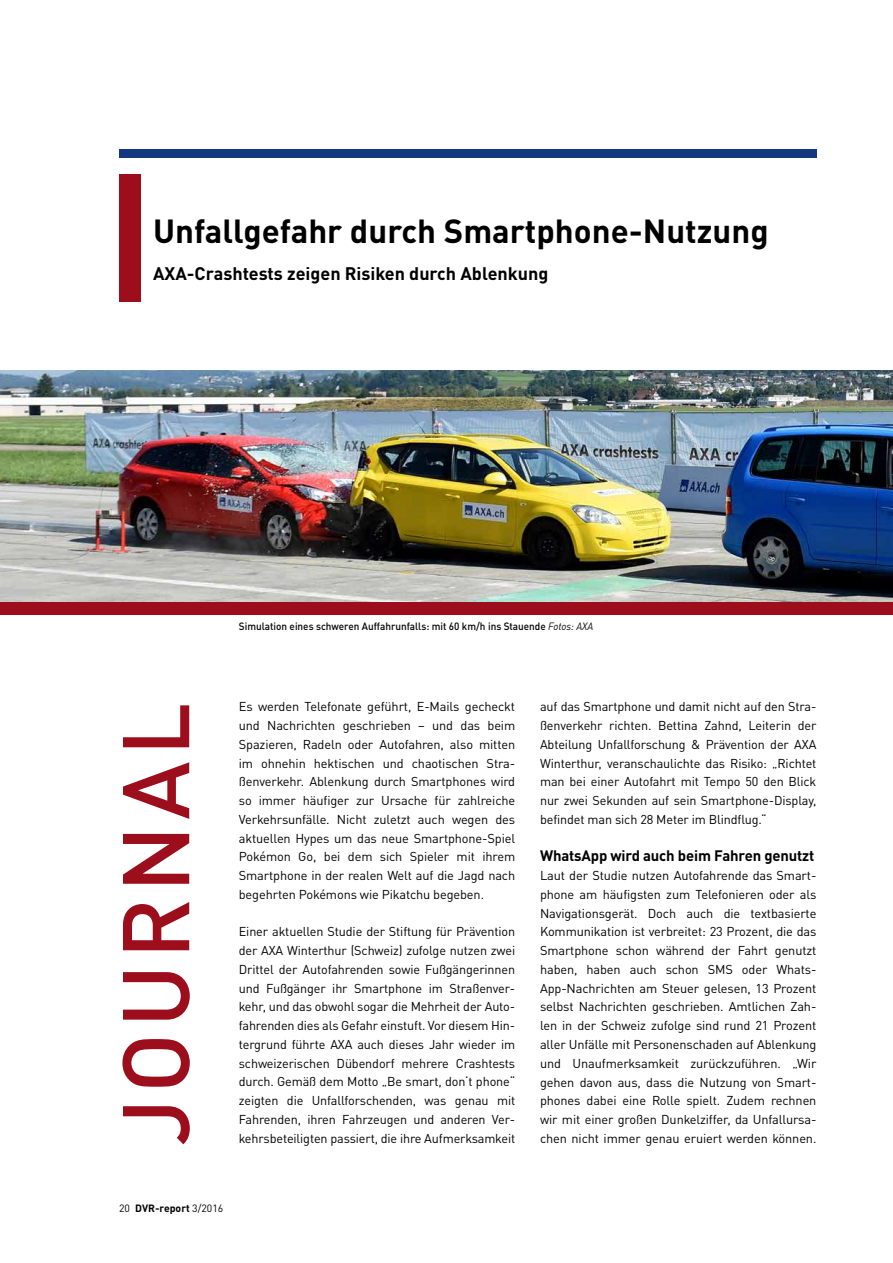
<style>
.page{position:relative;width:893px;height:1263px;background:#fff}
.page>*{position:absolute;margin:0;border:0;box-sizing:border-box;transform-origin:0 0}
.t1{font:500 93px "DINOT";letter-spacing:.06em;color:#9d0e1c}
.t2{font:700 33px "DINOT";color:#000}
.t3{font:700 18px "DINOT";color:#000}
.t4{font:700 15px "DINOT";letter-spacing:-.01em;color:#000}
.t5{font:12.75px/18.8px "DINOT";letter-spacing:-.01em;color:#000;text-align:justify}
.t6{font:500 10.5px "DINOT";color:#000;scale:.95 1}
.t7{font:700 10.5px "DINOT";color:#000}
.s1{font-weight:400;font-style:italic}
.s2{font-weight:400}
</style>
<div class="page">
<div style="left:119px;top:149px;width:697px;height:8px;background:#14387f"></div>
<img style="left:0;top:370px;width:893px;height:232px">
<div style="left:119px;top:174px;width:21px;height:128px;background:#9d0e1c"></div>
<div style="left:0;top:602px;width:893px;height:12px;background:#9d0e1c"></div>
<h2 class="t2" style="left:153px;top:209px;width:617px">Unfallgefahr durch Smartphone-Nutzung</h2>
<h3 class="t3" style="left:153px;top:262px;width:397px">AXA-Crashtests zeigen Risiken durch Ablenkung</h3>
<p class="t6" style="left:239px;top:619px;width:375px">Simulation eines schweren Auffahrunfalls: mit 60 km/h ins Stauende <span class="s1">Fotos: AXA</span></p>
<h1 class="t1" style="left:96px;top:1145px;width:444px;rotate:-90deg">JOURNAL</h1>
<p class="t5" style="left:239px;top:697px;width:278px">Es werden Telefonate geführt, E-Mails gecheckt und Nachrichten geschrieben – und das beim Spazieren, Radeln oder Autofahren, also mitten im ohnehin hektischen und chaotischen Stra&shy;ßenverkehr. Ablenkung durch Smartphones wird so immer häufiger zur Ursache für zahlreiche Verkehrsunfälle. Nicht zuletzt auch wegen des aktuellen Hypes um das neue Smartphone-Spiel Pokémon Go, bei dem sich Spieler mit ihrem Smartphone in der realen Welt auf die Jagd nach begehrten Pokémons wie Pikatchu begeben.</p>
<p class="t5" style="left:239px;top:922px;width:278px">Einer aktuellen Studie der Stiftung für Prävention der AXA Winterthur (Schweiz) zufolge nutzen zwei Drittel der Autofahrenden sowie Fußgängerinnen und Fußgänger ihr Smartphone im Straßenver&shy;kehr, und das obwohl sogar die Mehrheit der Auto&shy;fahrenden dies als Gefahr einstuft. Vor diesem Hin&shy;tergrund führte AXA auch dieses Jahr wieder im schweizerischen Dübendorf mehrere Crashtests durch. Gemäß dem Motto „Be smart, don‘t phone“ zeigten die Unfallforschenden, was genau mit Fahrenden, ihren Fahrzeugen und anderen Ver&shy;kehrsbeteiligten passiert, die ihre Aufmerksamkeit</p>
<p class="t7" style="left:119px;top:1201px;width:106px"><span class="s2">20</span> DVR-report <span class="s2">3/2016</span></p>
<p class="t5" style="left:540px;top:697px;width:278px">auf das Smartphone und damit nicht auf den Stra&shy;ßenverkehr richten. Bettina Zahnd, Leiterin der Abteilung Unfallforschung &amp; Prävention der AXA Winterthur, veranschaulichte das Risiko: „Richtet man bei einer Autofahrt mit Tempo 50 den Blick nur zwei Sekunden auf sein Smartphone-Display, befindet man sich 28 Meter im Blindflug.“</p>
<p class="t4" style="left:540px;top:846px;width:276px">WhatsApp wird auch beim Fahren genutzt</p>
<p class="t5" style="left:540px;top:866px;width:278px">Laut der Studie nutzen Autofahrende das Smart&shy;phone am häufigsten zum Telefonieren oder als Navigationsgerät. Doch auch die textbasierte Kommunikation ist verbreitet: 23 Prozent, die das Smartphone schon während der Fahrt genutzt haben, haben auch schon SMS oder Whats-App-Nachrichten am Steuer gelesen, 13 Prozent selbst Nachrichten geschrieben. Amtlichen Zah&shy;len in der Schweiz zufolge sind rund 21 Prozent aller Unfälle mit Personenschaden auf Ablenkung und Unaufmerksamkeit zurückzuführen. „Wir gehen davon aus, dass die Nutzung von Smart&shy;phones dabei eine Rolle spielt. Zudem rechnen wir mit einer großen Dunkelziffer, da Unfallursa-</p>
<p class="t5" style="left:540px;top:1128px;width:278px">chen nicht immer genau eruiert werden können.</p>
</div>
